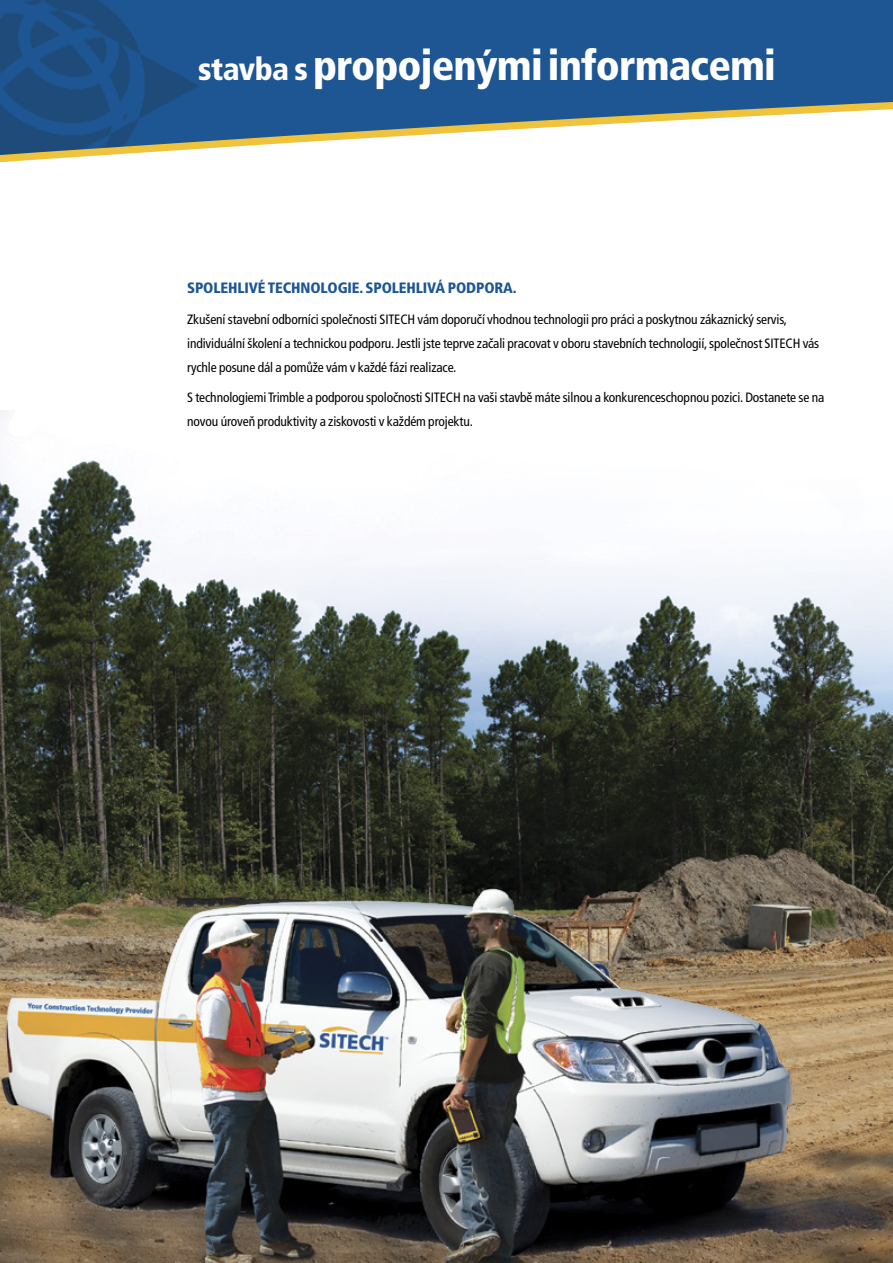
<style>
.page{position:relative;width:893px;height:1263px;background:#fff}
.page>*{position:absolute;margin:0;border:0;box-sizing:border-box;transform-origin:0 0}
.t1{font:900 condensed 42px "Frutiger LTCE";letter-spacing:-.02em;color:#fff}
.t2{font:900 condensed 15px "Frutiger LT Std";color:#1d5693}
.t3{font:condensed 13.5px/24px "Frutiger LTCE";letter-spacing:-.01em;color:#000}
.s1{font-size:31.5px}
</style>
<div class="page">
<img style="left:0;top:411px;width:893px;height:852px">
<img style="left:0;top:0;width:893px;height:74px">
<svg style="left:0;top:74px;width:893px;height:89px;fill:#1e5693"></svg>
<img style="left:0;top:630px;width:892px;height:633px">
<h1 class="t1" style="left:198px;top:40px;width:579px"><span class="s1">stavba s</span> propojenýmiinformacemi</h1>
<p class="t2" style="left:187px;top:279px;width:17px">Spolehlivé</p>
<p class="t2" style="left:268px;top:279px;width:10px">technologie</p>
<p class="t2" style="left:359px;top:279px;width:23px">. Spolehlivá</p>
<p class="t2" style="left:448px;top:279px;width:11px">podpora</p>
<p class="t2" style="left:513px;top:279px;width:5px">.</p>
<p class="t3" style="left:187px;top:307px;width:634px">Zkušení stavební odborníci společnosti SITECH vám doporučí vhodnou technologii pro práci a poskytnou zákaznický servis, individuální školení a technickou podporu. Jestli jste teprve začali pracovat v oboru stavebních technologií, společnost SITECH vás rychle posune dál a pomůže vám v každé fázi realizace.</p>
<p class="t3" style="left:187px;top:386px;width:639px">S technologiemi Trimble a podporou spoločnosti SITECH na vaši stavbě máte silnou a konkurenceschopnou pozici. Dostanete se na novou úroveň produktivity a ziskovosti v každém projektu.</p>
</div>
